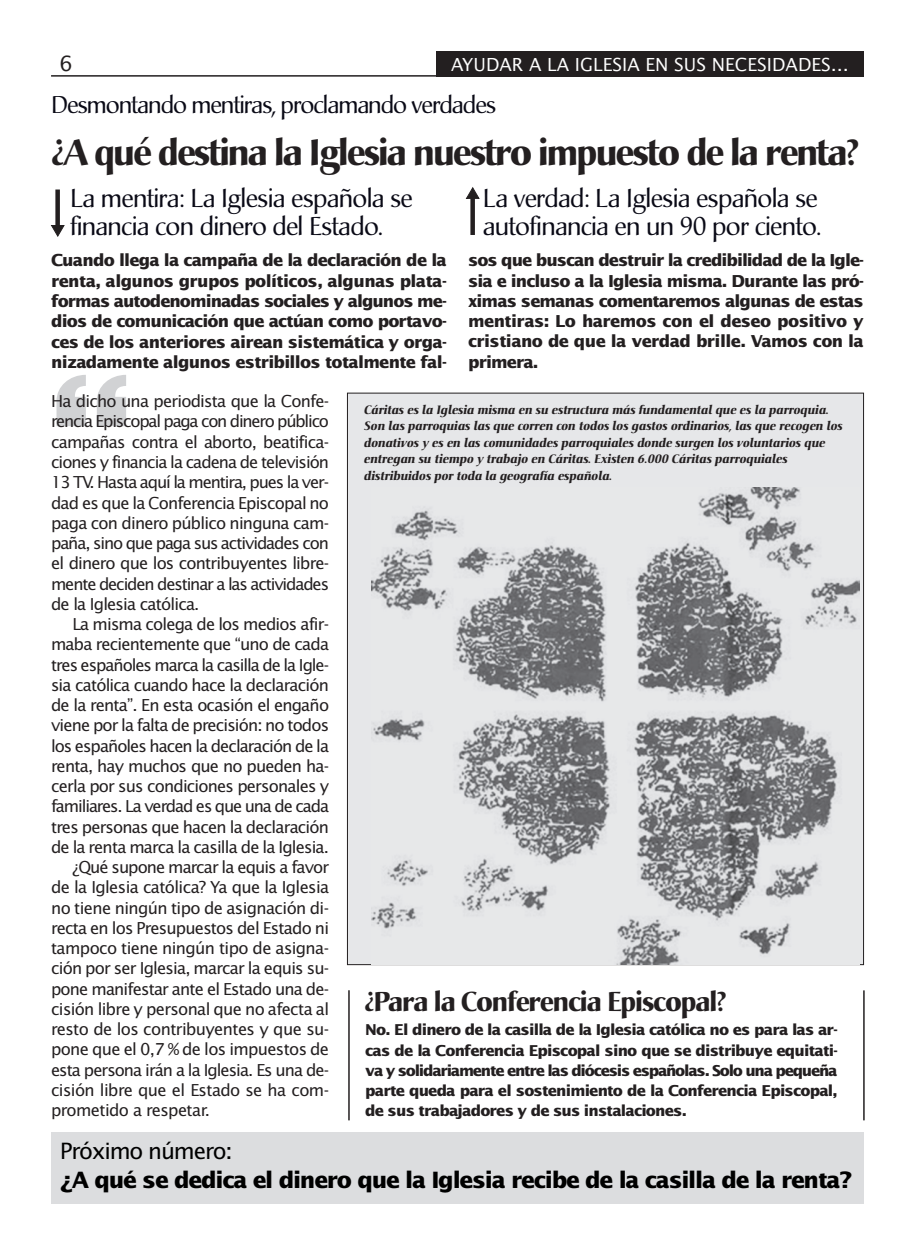
<style>
.page{position:relative;width:915px;height:1255px;background:#fff}
.page>*{position:absolute;margin:0;border:0;box-sizing:border-box;transform-origin:0 0}
.t1{font:700 151.8px "Lucida Sans Std";color:#d1d2d4}
.t2{font:700 36px "Christiana";letter-spacing:-.055em;color:#231f20}
.t3{font:700 27px "Christiana";letter-spacing:-.04em;color:#231f20}
.t4{font:25.5px/27.8px "Christiana";letter-spacing:-.025em;color:#0a0a16}
.t5{font:24px "Christiana";letter-spacing:-.045em;color:#0a0a16}
.t6{font:700 22.5px/29.2px "Lucida Sans Std";letter-spacing:-.055em;color:#000}
.t7{font:21px "Lucida Sans Std";color:#231f20}
.t8{font:18px "Lucida Sans Std";color:#fff}
.t9{font:16.5px "Lucida Sans Std";letter-spacing:-.05em;color:#231f20}
.t10{font:700 16.5px/20.2px "Lucida Sans Std";letter-spacing:-.045em;color:#231f20;text-align:justify}
.t11{font:16.5px "Lucida Sans Std";letter-spacing:-.07em;color:#231f20}
.t12{font:16.5px "Lucida Sans Std";letter-spacing:-.075em;color:#231f20}
.t13{font:700 15px/20.2px "Lucida Sans Std";letter-spacing:-.055em;color:#231f20;text-align:justify}
.t14{font:italic 700 12px/16.5px "Christiana";color:#231f20}
.s1{font-weight:400}
</style>
<div class="page">
<div style="left:347px;top:393px;width:516px;height:571px;background:#e6e7e9"></div>
<hr style="left:51px;top:75px;width:812px;height:2px;background:#231f20">
<div style="left:436px;top:51px;width:427px;height:26px;background:#231f20"></div>
<div style="left:51px;top:1132px;width:812px;height:71px;background:#dcdddf"></div>
<img style="left:371px;top:488px;width:488px;height:476px">
<hr style="left:862px;top:990px;width:2px;height:130px;background:#231f20">
<hr style="left:348px;top:990px;width:1px;height:130px;background:#231f20">
<div style="left:55px;top:189px;width:5px;height:37px;background:#231f20"></div>
<svg style="left:470px;top:198px;width:4px;height:37px"></svg>
<p class="t7" style="left:59px;top:55px;width:15px">6</p>
<p class="t8" style="left:451px;top:57px;width:399px">AYUDAR A LA IGLESIA EN SUS NECESIDADES…</p>
<p class="t5" style="left:51px;top:95px;width:446px">Desmontando mentiras, proclamando verdades</p>
<p class="t2" style="left:51px;top:137px;width:809px">¿A qué destina la Iglesia nuestro impuesto de la renta?</p>
<p class="t4" style="left:70px;top:187px;width:344px">La mentira: La Iglesia española se financia con dinero del Estado.</p>
<p class="t4" style="left:482px;top:187px;width:340px">La verdad: La Iglesia española se autofinancia en un 90 por ciento.</p>
<p class="t10" style="left:51px;top:251px;width:397px">Cuando llega la campaña de la declaración de la renta, algunos grupos políticos, algunas plata&shy;formas autodenominadas sociales y algunos me&shy;dios de comunicación que actúan como portavo&shy;ces de los anteriores airean sistemática y orga&shy;nizadamente algunos estribillos totalmente fal-</p>
<p class="t10" style="left:468px;top:251px;width:397px">sos que buscan destruir la credibilidad de la Igle&shy;sia e incluso a la Iglesia misma. Durante las pró&shy;ximas semanas comentaremos algunas de estas mentiras: Lo haremos con el deseo positivo y cristiano de que la verdad brille. Vamos con la primera.</p>
<p class="t1" style="left:51px;top:351px;width:82px">“</p>
<p class="t9" style="left:51px;top:394px;width:279px">Ha dicho una periodista que la Confe-</p>
<p class="t12" style="left:51px;top:415px;width:279px">rencia Episcopal paga con dinero público</p>
<p class="t9" style="left:51px;top:435px;width:279px">campañas contra el aborto, beatifica-</p>
<p class="t9" style="left:51px;top:455px;width:279px">ciones y financia la cadena de televisión</p>
<p class="t11" style="left:51px;top:475px;width:279px">13 TV. Hasta aquí la mentira, pues la ver-</p>
<p class="t9" style="left:51px;top:496px;width:279px">dad es que la Conferencia Episcopal no</p>
<p class="t9" style="left:51px;top:516px;width:279px">paga con dinero público ninguna cam-</p>
<p class="t11" style="left:51px;top:536px;width:279px">paña, sino que paga sus actividades con</p>
<p class="t9" style="left:51px;top:556px;width:279px">el dinero que los contribuyentes libre-</p>
<p class="t11" style="left:51px;top:577px;width:279px">mente deciden destinar a las actividades</p>
<p class="t9" style="left:51px;top:597px;width:150px">de la Iglesia católica.</p>
<p class="t9" style="left:72px;top:617px;width:258px">La misma colega de los medios afir-</p>
<p class="t9" style="left:51px;top:637px;width:279px">maba recientemente que “uno de cada</p>
<p class="t9" style="left:51px;top:658px;width:279px">tres españoles marca la casilla de la Igle-</p>
<p class="t9" style="left:51px;top:678px;width:279px">sia católica cuando hace la declaración</p>
<p class="t9" style="left:51px;top:698px;width:279px">de la renta”. En esta ocasión el engaño</p>
<p class="t9" style="left:51px;top:718px;width:279px">viene por la falta de precisión: no todos</p>
<p class="t9" style="left:51px;top:738px;width:279px">los españoles hacen la declaración de la</p>
<p class="t9" style="left:51px;top:759px;width:279px">renta, hay muchos que no pueden ha-</p>
<p class="t9" style="left:51px;top:779px;width:279px">cerla por sus condiciones personales y</p>
<p class="t11" style="left:51px;top:799px;width:279px">familiares. La verdad es que una de cada</p>
<p class="t9" style="left:51px;top:819px;width:279px">tres personas que hacen la declaración</p>
<p class="t9" style="left:51px;top:840px;width:279px">de la renta marca la casilla de la Iglesia.</p>
<p class="t9" style="left:72px;top:860px;width:258px">¿Qué supone marcar la equis a favor</p>
<p class="t9" style="left:51px;top:880px;width:280px">de la Iglesia católica? Ya que la Iglesia</p>
<p class="t9" style="left:51px;top:900px;width:279px">no tiene ningún tipo de asignación di-</p>
<p class="t9" style="left:51px;top:921px;width:279px">recta en los Presupuestos del Estado ni</p>
<p class="t9" style="left:51px;top:941px;width:279px">tampoco tiene ningún tipo de asigna-</p>
<p class="t9" style="left:51px;top:961px;width:279px">ción por ser Iglesia, marcar la equis su-</p>
<p class="t9" style="left:51px;top:981px;width:279px">pone manifestar ante el Estado una de-</p>
<p class="t9" style="left:51px;top:1002px;width:279px">cisión libre y personal que no afecta al</p>
<p class="t9" style="left:51px;top:1022px;width:279px">resto de los contribuyentes y que su-</p>
<p class="t9" style="left:51px;top:1042px;width:279px">pone que el 0,7 % de los impuestos de</p>
<p class="t9" style="left:51px;top:1062px;width:279px">esta persona irán a la Iglesia. Es una de-</p>
<p class="t9" style="left:51px;top:1083px;width:279px">cisión libre que el Estado se ha com-</p>
<p class="t9" style="left:51px;top:1103px;width:160px">prometido a respetar.</p>
<p class="t14" style="left:364px;top:402px;width:480px">Cáritas es la Iglesia misma en su estructura más fundamental que es la parroquia.<br>Son las parroquias las que corren con todos los gastos ordinarios, las que recogen los donativos y es en las comunidades parroquiales donde surgen los voluntarios que entregan su tiempo y trabajo en Cáritas. Existen 6.000 Cáritas parroquiales distribuidos por toda la geografía española.</p>
<p class="t3" style="left:364px;top:990px;width:363px">¿Para la Conferencia Episcopal?</p>
<p class="t13" style="left:365px;top:1019px;width:473px">No. El dinero de la casilla de la Iglesia católica no es para las ar&shy;cas de la Conferencia Episcopal sino que se distribuye equitati&shy;va y solidariamente entre las diócesis españolas. Solo una pequeña parte queda para el sostenimiento de la Conferencia Episcopal, de sus trabajadores y de sus instalaciones.</p>
<p class="t6" style="left:60px;top:1136px;width:793px"><span class="s1">Próximo número:<br></span>¿A qué se dedica el dinero que la Iglesia recibe de la casilla de la renta?</p>
</div>
